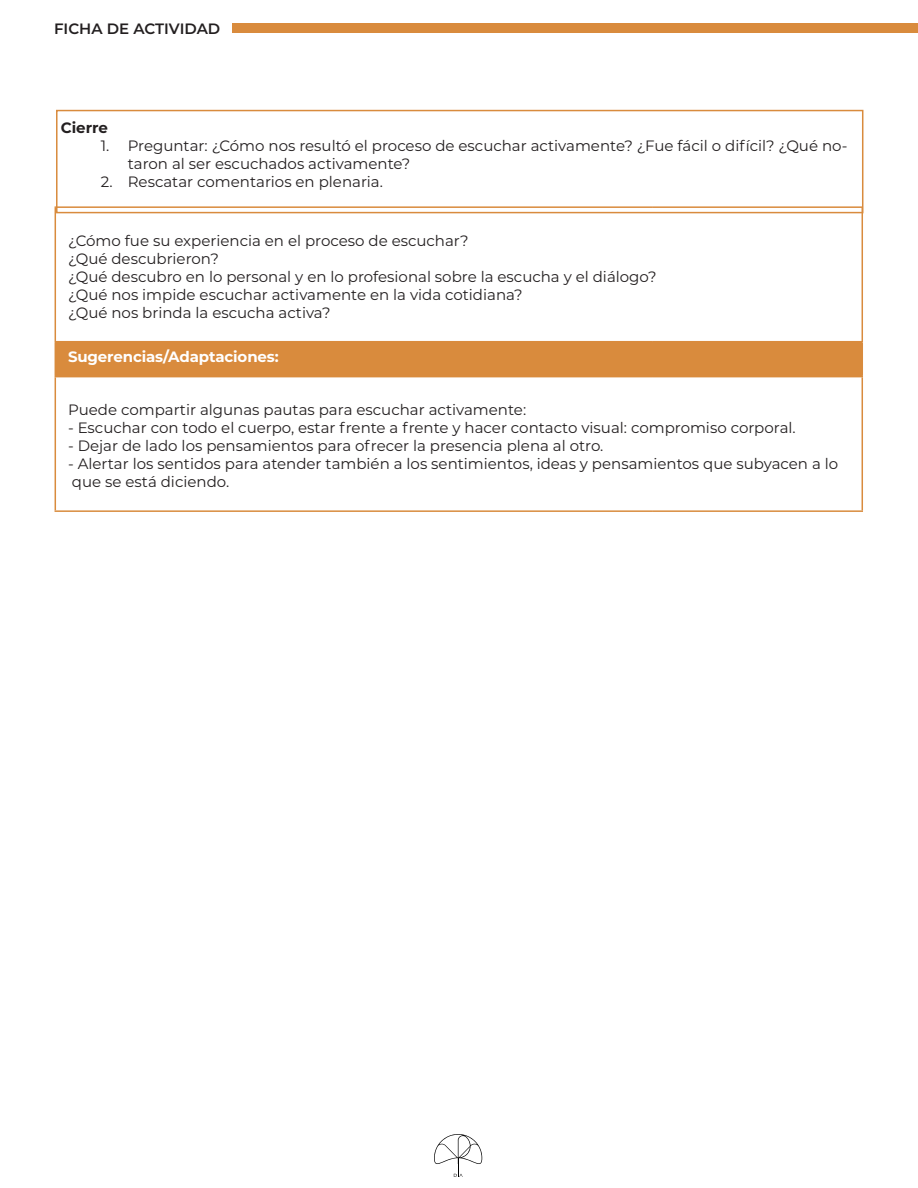
<style>
.page{position:relative;width:918px;height:1188px;background:#fff}
.page>*{position:absolute;margin:0;border:0;box-sizing:border-box;transform-origin:0 0}
.t1{font:15px/18px "Montserrat";color:#231f20}
.t2{font:700 15px "Montserrat";letter-spacing:-.01em;color:#fff}
.t3{font:600 15px "Montserrat";color:#231f20}
.t4{font:700 15px "Montserrat";color:#231f20}
</style>
<div class="page">
<div style="left:233px;top:23px;width:685px;height:10px;background:#d98b3d"></div>
<svg style="left:434px;top:1134px;width:48px;height:43px"></svg>
<div style="left:55px;top:342px;width:807px;height:35px;background:#d98b3d"></div>
<hr style="left:862px;top:208px;width:1px;height:133px;background:#d98b3d">
<hr style="left:862px;top:342px;width:1px;height:34px;background:#d98b3d">
<hr style="left:862px;top:377px;width:1px;height:133px;background:#d98b3d">
<hr style="left:55px;top:377px;width:1px;height:133px;background:#d98b3d">
<hr style="left:652px;top:376px;width:211px;height:1px;background:#d98b3d">
<hr style="left:55px;top:510px;width:597px;height:2px;background:#d98b3d">
<hr style="left:652px;top:510px;width:211px;height:2px;background:#d98b3d">
<hr style="left:55px;top:208px;width:1px;height:133px;background:#d98b3d">
<hr style="left:55px;top:341px;width:597px;height:1px;background:#d98b3d">
<hr style="left:652px;top:341px;width:211px;height:1px;background:#d98b3d">
<hr style="left:55px;top:206px;width:597px;height:2px;background:#d98b3d">
<hr style="left:652px;top:206px;width:211px;height:2px;background:#d98b3d">
<div style="left:56px;top:110px;width:807px;height:103px;border:2px solid #d98b3d"></div>
<p class="t3" style="left:54px;top:18px;width:168px">FICHA DE ACTIVIDAD</p>
<p class="t4" style="left:61px;top:117px;width:49px">Cierre</p>
<p class="t1" style="left:128px;top:136px;width:721px;text-indent:-27px">1. Preguntar: ¿Cómo nos resultó el proceso de escuchar activamente? ¿Fue fácil o difícil? ¿Qué no&shy;taron al ser escuchados activamente?</p>
<p class="t1" style="left:101px;top:172px;width:284px">2. Rescatar comentarios en plenaria.</p>
<p class="t1" style="left:68px;top:231px;width:590px">¿Cómo fue su experiencia en el proceso de escuchar?<br>¿Qué descubrieron?<br>¿Qué descubro en lo personal y en lo profesional sobre la escucha y el diálogo? ¿Qué nos impide escuchar activamente en la vida cotidiana?<br>¿Qué nos brinda la escucha activa?</p>
<p class="t2" style="left:68px;top:346px;width:212px">Sugerencias/Adaptaciones:</p>
<p class="t1" style="left:68px;top:400px;width:460px">Puede compartir algunas pautas para escuchar activamente:</p>
<p class="t1" style="left:68px;top:418px;width:729px">- Escuchar con todo el cuerpo, estar frente a frente y hacer contacto visual: compromiso corporal.</p>
<p class="t1" style="left:68px;top:436px;width:537px">- Dejar de lado los pensamientos para ofrecer la presencia plena al otro.</p>
<p class="t1" style="left:68px;top:454px;width:772px">- Alertar los sentidos para atender también a los sentimientos, ideas y pensamientos que subyacen a lo que se está diciendo.</p>
</div>
